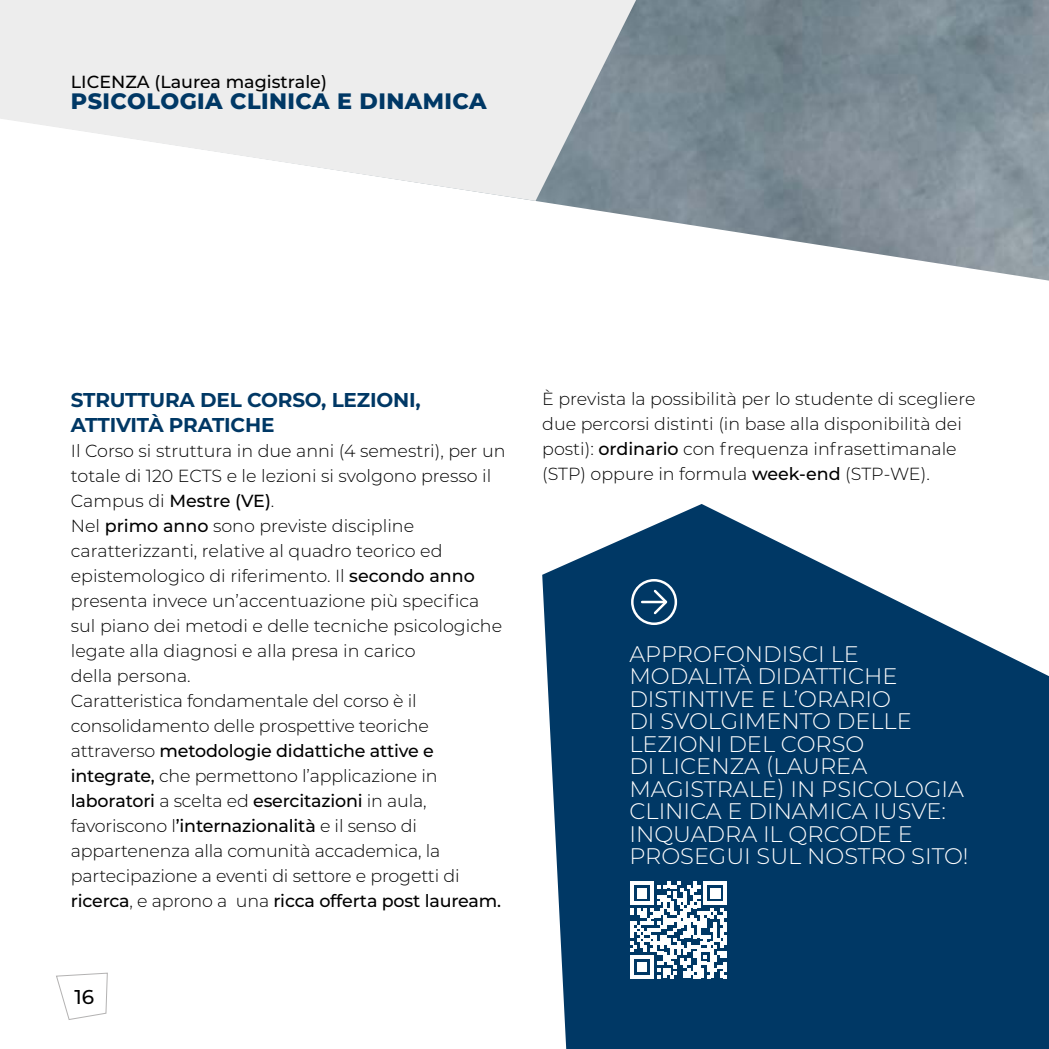
<style>
.page{position:relative;width:1049px;height:1049px;background:#fff}
.page>*{position:absolute;margin:0;border:0;box-sizing:border-box;transform-origin:0 0}
.t1{font:300 22.5px/22.5px "Montserrat";color:#fff}
.t2{font:800 22.25px "Montserrat";letter-spacing:.02em;color:#003865}
.t3{font:700 20px/25px "Montserrat";letter-spacing:-.01em;color:#003865}
.t4{font:500 20px "Montserrat";color:#000}
.t5{font:300 17.5px/25px "Montserrat";color:#000}
.t6{font:500 17.5px "Montserrat";color:#000}
.s1{font-weight:500}
</style>
<div class="page">
<svg style="left:56px;top:972px;width:52px;height:48px"></svg>
<svg style="left:542px;top:504px;width:507px;height:545px;fill:#003865"></svg>
<div style="left:631px;top:579px;width:46px;height:46px;border:2px solid #fff;border-radius:50%"></div>
<hr style="left:642px;top:601px;width:24px;height:2px;background:#fff">
<svg style="left:651px;top:587px;width:18px;height:29px"></svg>
<img style="left:536px;top:0;width:513px;height:281px">
<svg style="left:0;top:0;width:636px;height:201px;fill:#ededed"></svg>
<svg style="left:630px;top:881px;width:97px;height:97px"></svg>
<p class="t6" style="left:71px;top:69px;width:258px">LICENZA (Laurea magistrale)</p>
<p class="t2" style="left:71px;top:84px;width:417px">PSICOLOGIA CLINICA E DINAMICA</p>
<p class="t3" style="left:71px;top:387px;width:351px">STRUTTURA DEL CORSO, LEZIONI,<br>ATTIVITÀ PRATICHE</p>
<p class="t5" style="left:71px;top:438px;width:436px">Il Corso si struttura in due anni (4 semestri), per un totale di 120 ECTS e le lezioni si svolgono presso il Campus di <span class="s1">Mestre (VE)</span>.<br>Nel <span class="s1">primo anno</span> sono previste discipline caratterizzanti, relative al quadro teorico ed epistemologico di riferimento. Il <span class="s1">secondo anno </span>presenta invece un’accentuazione più specifica sul piano dei metodi e delle tecniche psicologiche legate alla diagnosi e alla presa in carico<br>della persona.<br>Caratteristica fondamentale del corso è il consolidamento delle prospettive teoriche attraverso <span class="s1">metodologie didattiche attive e integrate,</span> che permettono l’applicazione in <span class="s1">laboratori</span> a scelta ed <span class="s1">esercitazioni</span> in aula, favoriscono l<span class="s1">’internazionalità</span> e il senso di appartenenza alla comunità accademica, la partecipazione a eventi di settore e progetti di <span class="s1">ricerca</span>, e aprono a una <span class="s1">ricca offerta post lauream.</span></p>
<p class="t4" style="left:75px;top:982px;width:21px">16</p>
<p class="t5" style="left:542px;top:386px;width:435px">È prevista la possibilità per lo studente di scegliere due percorsi distinti (in base alla disponibilità dei posti): <span class="s1">ordinario</span> con frequenza infrasettimanale (STP) oppure in formula <span class="s1">week-end</span> (STP-WE).</p>
<p class="t1" style="left:629px;top:642px;width:341px">APPROFONDISCI LE<br>MODALITÀ DIDATTICHE<br>DISTINTIVE E L’ORARIO<br>DI SVOLGIMENTO DELLE<br>LEZIONI DEL CORSO<br>DI LICENZA (LAUREA<br>MAGISTRALE) IN PSICOLOGIA<br>CLINICA E DINAMICA IUSVE:<br>INQUADRA IL QRCODE E<br>PROSEGUI SUL NOSTRO SITO!</p>
</div>
